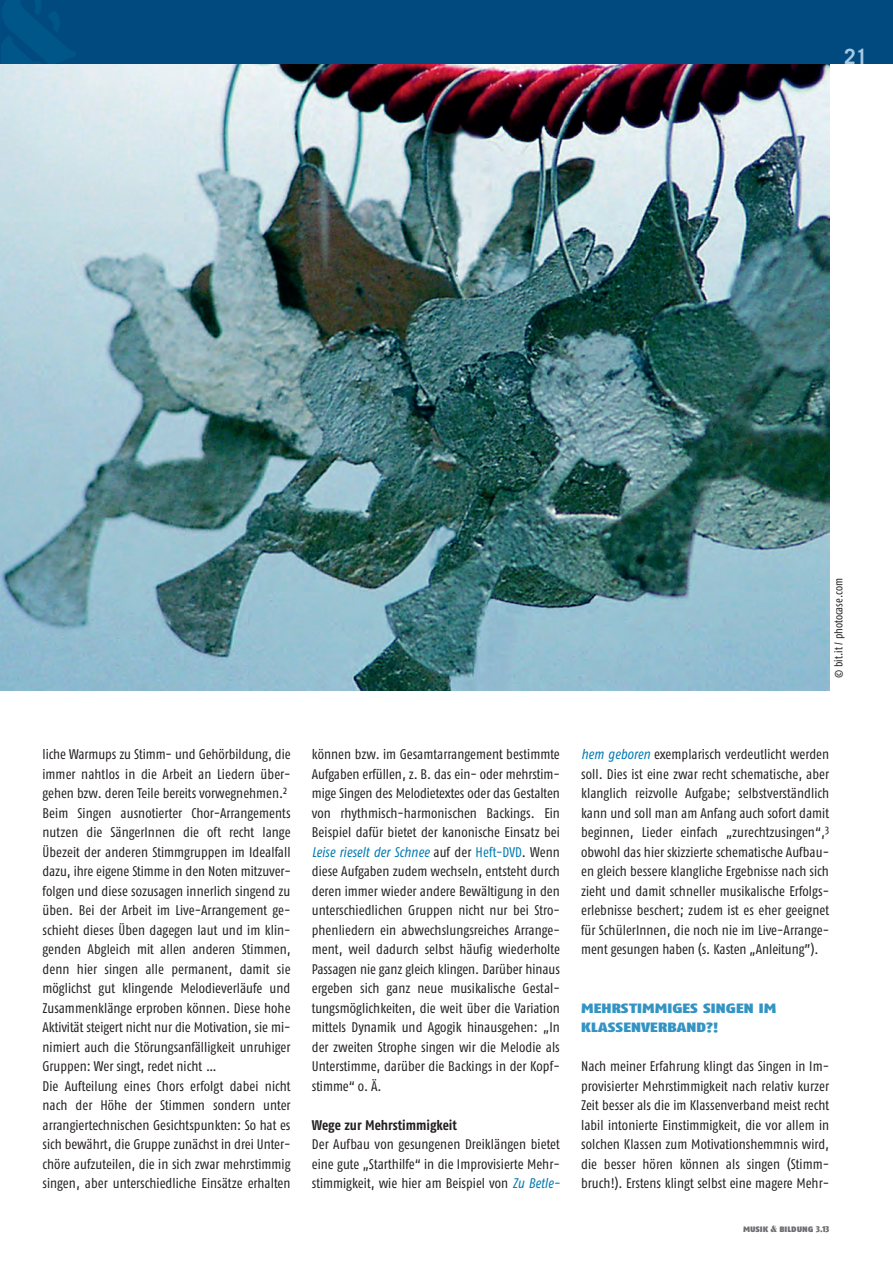
<style>
.page{position:relative;width:893px;height:1263px;background:#fff}
.page>*{position:absolute;margin:0;border:0;box-sizing:border-box;transform-origin:0 0}
.t1{font:700 21px "Trade Gothic";color:#a6c9e4}
.t2{font:13.95px/19.5px "Fago Co";color:#231f20;text-align:justify}
.t3{font:700 13.95px "Fago Co";letter-spacing:-.005em;color:#231f20}
.t4{font:900 13.5px/19.5px "Fago Co";letter-spacing:.005em;color:#3394c4;scale:1.33 1}
.t5{font:11.25px "Fago Co";color:#231f20}
.t6{font:9.9px "Fago Co Black Caps";letter-spacing:-.01em;color:#6c6d70}
.s1{font-style:italic;color:#007ab3}
.s2{color:#007ab3}
.s3{font-family:"Stencil";font-size:9.6px}
.s4{font-family:"Fago Co Black Lf";font-size:8.85px}
</style>
<div class="page">
<img style="left:0;top:64px;width:829px;height:627px">
<div style="left:0;top:0;width:893px;height:64px;background:#004a7f"></div>
<h1 class="t1" style="left:844px;top:48px;width:25px">21</h1>
<p class="t5" style="left:834px;top:678px;width:101px;rotate:-90deg">© bit.it / photocase.com</p>
<p class="t2" style="left:43px;top:746px;width:250px;text-align:left">liche Warmups zu Stimm- und Gehörbildung, die immer nahtlos in die Arbeit an Liedern über - gehen bzw. deren Teile bereits vorwegnehmen.<sup>2<br></sup>Beim Singen ausnotierter Chor-Arrangements nutzen die SängerInnen die oft recht lange Übezeit der anderen Stimmgruppen im Idealfall dazu, ihre eigene Stimme in den Noten mitzuver&shy;folgen und diese sozusagen innerlich singend zu üben. Bei der Arbeit im Live-Arrangement ge&shy;schieht dieses Üben dagegen laut und im klin&shy;genden Abgleich mit allen anderen Stimmen, denn hier singen alle permanent, damit sie möglichst gut klingende Melodieverläufe und Zusammenklänge erproben können. Diese hohe Aktivität steigert nicht nur die Motivation, sie mi&shy;nimiert auch die Störungsanfälligkeit unruhiger Gruppen: Wer singt, redet nicht …<br>Die Aufteilung eines Chors erfolgt dabei nicht nach der Höhe der Stimmen sondern unter arrangiertechnischen Gesichtspunkten: So hat es sich bewährt, die Gruppe zunächst in drei Unter&shy;chöre aufzuteilen, die in sich zwar mehrstimmig singen, aber unterschiedliche Einsätze erhalten</p>
<p class="t2" style="left:312px;top:746px;width:250px">können bzw. im Gesamtarrangement bestimmte Aufgaben erfüllen, z. B. das ein- oder mehrstim&shy;mige Singen des Melodietextes oder das Gestalten von rhythmisch-harmonischen Backings. Ein Beispiel dafür bietet der kanonische Einsatz bei <span class="s1">Leise rieselt der Schnee</span> auf der <span class="s2">Heft-DVD</span>. Wenn diese Aufgaben zudem wechseln, entsteht durch deren immer wieder andere Bewältigung in den unterschied lichen Gruppen nicht nur bei Stro&shy;phenliedern ein abwechslungsreiches Arrange&shy;ment, weil dadurch selbst häufig wiederholte Passagen nie ganz gleich klingen. Darüber hinaus ergeben sich ganz neue musikalische Gestal&shy;tungsmöglichkeiten, die weit über die Variation mittels Dynamik und Agogik hinausgehen: „In der zweiten Strophe singen wir die Melodie als Unterstimme, darüber die Backings in der Kopf&shy;stimme“ o. Ä.</p>
<p class="t3" style="left:312px;top:1120px;width:147px">Wege zur Mehrstimmigkeit</p>
<p class="t2" style="left:312px;top:1136px;width:250px">Der Aufbau von gesungenen Dreiklängen bietet eine gute „Starthilfe“ in die Improvisierte Mehr&shy;stimmigkeit, wie hier am Beispiel von <span class="s1">Zu Betle-</span></p>
<p class="t2" style="left:581px;top:746px;width:250px"><span class="s1">hem geboren</span> exemplarisch verdeutlicht werden soll. Dies ist eine zwar recht schematische, aber klanglich reizvolle Aufgabe; selbstverständlich kann und soll man am Anfang auch sofort damit beginnen, Lieder einfach „zurechtzusingen“,<sup>3 </sup>obwohl das hier skizzierte schematische Aufbau&shy;en gleich bessere klangliche Ergebnisse nach sich zieht und damit schneller musikalische Erfolgs - erlebnisse beschert; zudem ist es eher geeignet für SchülerInnen, die noch nie im Live-Arrange&shy;ment gesungen haben (s. Kasten „Anleitung”).</p>
<p class="t4" style="left:581px;top:999px;width:148px">MEHRSTIMMIGES SINGEN IM<br>KLASSENVERBAND?!</p>
<p class="t2" style="left:581px;top:1058px;width:250px">Nach meiner Erfahrung klingt das Singen in Im&shy;provisierter Mehrstimmigkeit nach relativ kurzer Zeit besser als die im Klassenverband meist recht labil intonierte Einstimmigkeit, die vor allem in solchen Klassen zum Motivationshemmnis wird, die besser hören können als singen (Stimm&shy;bruch!). Erstens klingt selbst eine magere Mehr-</p>
<p class="t6" style="left:743px;top:1225px;width:88px">musik <span class="s3">&amp;</span> bildung <span class="s4">3.13</span></p>
</div>
